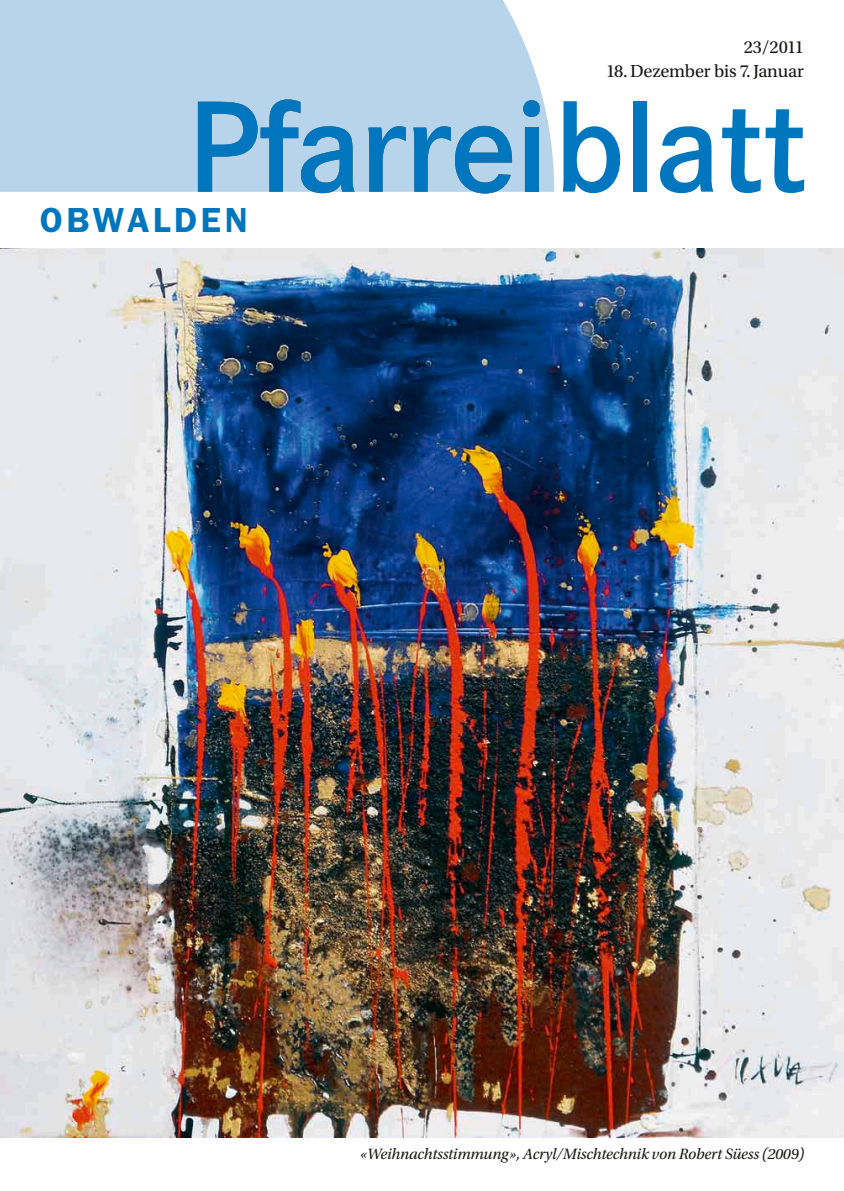
<style>
.page{position:relative;width:844px;height:1191px;background:#fff}
.page>*{position:absolute;margin:0;border:0;box-sizing:border-box;transform-origin:0 0}
.t1{font:600 35px "ITC Franklin Gothic Std";letter-spacing:.15em;color:#0076be}
.t2{font:18.38px "Utopia Std";letter-spacing:-.01em;color:#171715}
.t3{font:italic 15.75px "Utopia Std";letter-spacing:-.01em;color:#171715}
</style>
<div class="page">
<div style="left:0;top:0;width:554px;height:192px;background:#b7d4eb"></div>
<svg style="left:523px;top:100px;width:17px;height:92px"></svg>
<svg style="left:198px;top:99px;width:156px;height:94px;background:#65a9d5"></svg>
<svg style="left:368px;top:126px;width:37px;height:66px;background:#62a7d4"></svg>
<svg style="left:413px;top:126px;width:99px;height:67px;background:#5da4d3"></svg>
<div style="left:524px;top:128px;width:14px;height:64px;background:#0076be"></div>
<div style="left:523px;top:100px;width:17px;height:17px;background:#0076be;border-radius:50%"></div>
<svg style="left:562px;top:101px;width:58px;height:92px"></svg>
<div style="left:632px;top:101px;width:14px;height:91px;background:#0076be"></div>
<svg style="left:660px;top:126px;width:53px;height:67px"></svg>
<svg style="left:722px;top:109px;width:82px;height:84px"></svg>
<img style="left:0;top:248px;width:843px;height:889px">
<h1 class="t1" style="left:40px;top:200px;width:209px">OBWALDEN</h1>
<p class="t2" style="left:743px;top:37px;width:61px">23/2011</p>
<p class="t2" style="left:606px;top:61px;width:199px">18. Dezember bis 7. Januar</p>
<p class="t3" style="left:360px;top:1144px;width:445px">«Weihnachtsstimmung», Acryl/Mischtechnik von Robert Süess (2009)</p>
</div>
